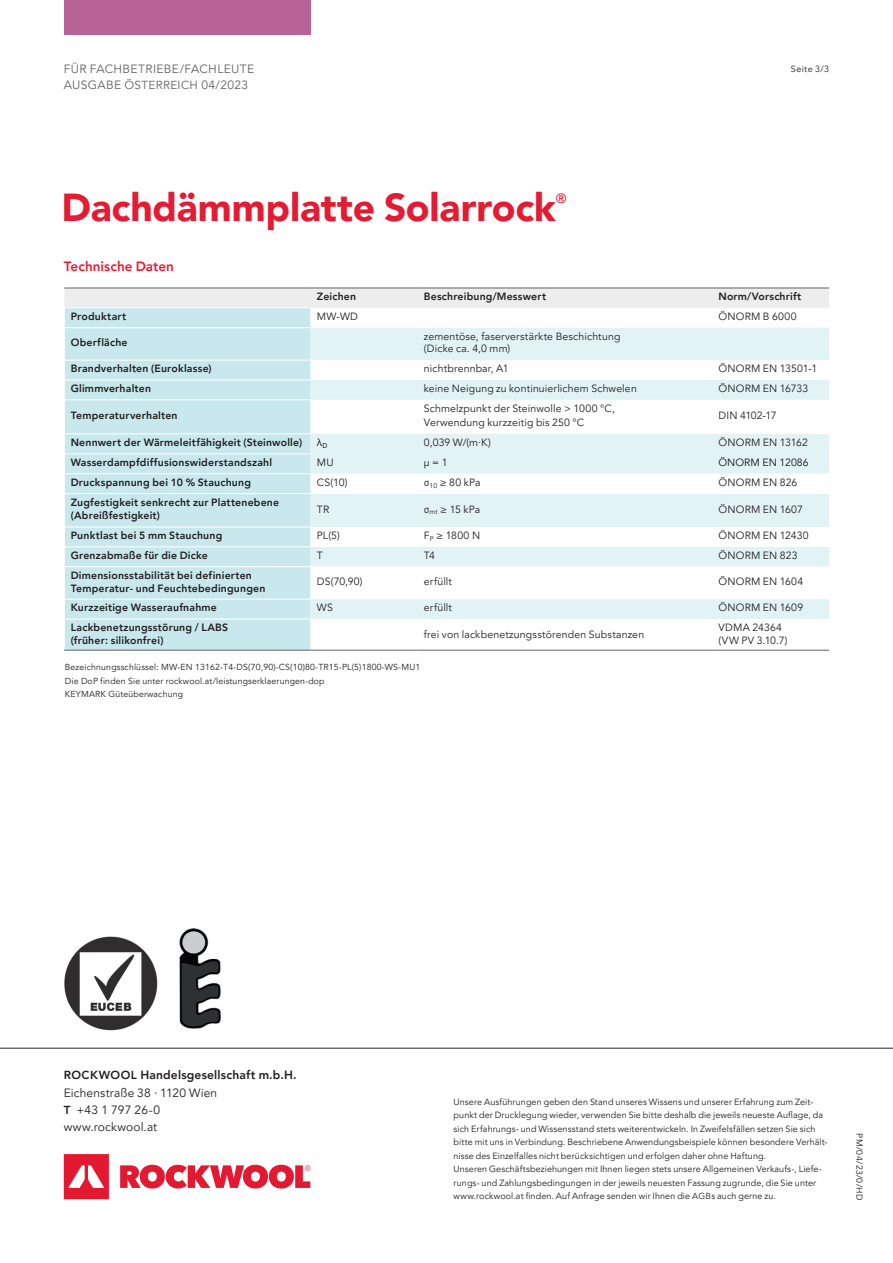
<style>
.page{position:relative;width:893px;height:1263px;background:#fff}
.page>*{position:absolute;margin:0;border:0;box-sizing:border-box;transform-origin:0 0}
.t1{font:900 39px "Avenir LT Pro";letter-spacing:-.005em;color:#e31c33}
.t2{font:800 13.5px "Avenir LT Pro";letter-spacing:.005em;color:#e31c33}
.t3{font:500 13.5px "Avenir LT Pro";color:#e31c33}
.t4{font:12px/17.2px "Avenir LT Pro";letter-spacing:.01em;color:#231f20}
.t5{font:12px/16.5px "Avenir LT Pro";letter-spacing:.03em;color:#636366}
.t6{font:800 10.5px/12.6px "Avenir LT Pro";letter-spacing:.02em;color:#231f20}
.t7{font:10.5px/12.6px "Avenir LT Pro";letter-spacing:.015em;color:#231f20}
.t8{font:10.5px "Avenir LT Pro";color:#171419}
.t9{font:10.5px "Avenir LT Pro";letter-spacing:-.01em;color:#231f20}
.t10{font:10.5px "Olympia";color:#231f20}
.t11{font:9px/13.5px "Avenir LT Pro";letter-spacing:.01em;color:#231f20}
.t12{font:8.7px/13.5px "Avenir LT Pro";letter-spacing:.02em;color:#231f20}
.s1{font-size:11.7px}
.s2{font-family:"DIN Pro"}
.s3{font-weight:800;font-size:11.7px}
.s4{font-weight:800}
.s5{font-size:8.7px}
</style>
<div class="page">
<svg style="left:64px;top:1154px;width:246px;height:45px"></svg>
<div style="left:64px;top:0;width:246px;height:34px;background:#b76397"></div>
<hr style="left:0;top:1048px;width:893px;height:1px;background:#636366">
<img style="left:180px;top:928px;width:41px;height:101px">
<div style="left:65px;top:328px;width:246px;height:322px;background:#c8e8ee"></div>
<svg style="left:311px;top:328px;width:518px;height:291px;fill:#e2f3f6"></svg>
<svg style="left:311px;top:474px;width:518px;height:125px"></svg>
<hr style="left:311px;top:650px;width:106px;height:1px;background:#636366">
<hr style="left:417px;top:650px;width:295px;height:1px;background:#636366">
<hr style="left:712px;top:650px;width:117px;height:1px;background:#636366">
<svg style="left:64px;top:288px;width:765px;height:39px"></svg>
<hr style="left:64px;top:360px;width:247px;height:1px;background:#fff">
<hr style="left:64px;top:380px;width:247px;height:1px;background:#fff">
<hr style="left:64px;top:399px;width:247px;height:1px;background:#fff">
<hr style="left:64px;top:433px;width:247px;height:1px;background:#fff">
<hr style="left:64px;top:453px;width:247px;height:1px;background:#fff">
<hr style="left:64px;top:473px;width:247px;height:1px;background:#fff">
<hr style="left:64px;top:493px;width:247px;height:1px;background:#fff">
<hr style="left:64px;top:527px;width:247px;height:1px;background:#fff">
<hr style="left:64px;top:650px;width:247px;height:1px;background:#636366">
<hr style="left:64px;top:546px;width:247px;height:1px;background:#fff">
<hr style="left:64px;top:566px;width:247px;height:1px;background:#fff">
<hr style="left:64px;top:599px;width:247px;height:1px;background:#fff">
<hr style="left:64px;top:619px;width:247px;height:1px;background:#fff">
<img style="left:64px;top:936px;width:94px;height:95px">
<h3 class="t5" style="left:64px;top:61px;width:192px">FÜR FACHBETRIEBE/FACHLEUTE<br>AUSGABE <span class="s1">ÖSTERREICH</span> 04/2023</h3>
<h1 class="t1" style="left:62px;top:184px;width:496px">Dachdämmplatte Solarrock</h1>
<h2 class="t3" style="left:556px;top:190px;width:12px">®</h2>
<h2 class="t2" style="left:64px;top:258px;width:112px">Technische Daten</h2>
<p class="t11" style="left:791px;top:63px;width:40px">Seite 3/3</p>
<p class="t6" style="left:317px;top:290px;width:41px">Zeichen</p>
<p class="t6" style="left:424px;top:290px;width:124px">Beschreibung/Messwert</p>
<p class="t6" style="left:718px;top:290px;width:84px">Norm/Vorschrift</p>
<p class="t6" style="left:71px;top:310px;width:57px">Produktart</p>
<p class="t7" style="left:317px;top:310px;width:43px">MW-WD</p>
<p class="t7" style="left:718px;top:310px;width:79px">ÖNORM B 6000</p>
<p class="t6" style="left:71px;top:336px;width:58px">Oberfläche</p>
<p class="t7" style="left:424px;top:330px;width:198px">zementöse, faserverstärkte Beschichtung (Dicke ca. 4,0 mm)</p>
<p class="t6" style="left:71px;top:362px;width:142px">Brandverhalten (Euroklasse)</p>
<p class="t7" style="left:424px;top:363px;width:86px">nichtbrennbar, A1</p>
<p class="t7" style="left:718px;top:363px;width:100px">ÖNORM EN 13501-1</p>
<p class="t6" style="left:71px;top:382px;width:82px">Glimmverhalten</p>
<p class="t7" style="left:424px;top:382px;width:214px">keine Neigung zu kontinuierlichem Schwelen</p>
<p class="t7" style="left:718px;top:382px;width:91px">ÖNORM EN 16733</p>
<p class="t6" style="left:71px;top:409px;width:108px">Temperaturverhalten</p>
<p class="t7" style="left:424px;top:402px;width:193px;line-height:13.5px">Schmelzpunkt der Steinwolle &gt; 1000 °C,<br>Verwendung kurzzeitig bis 250 °C</p>
<p class="t9" style="left:718px;top:409px;width:59px">DIN 4102-17</p>
<p class="t6" style="left:71px;top:436px;width:233px">Nennwert der Wärmeleitfähigkeit (Steinwolle)</p>
<p class="t10" style="left:317px;top:436px;width:12px">Ï<sub>D</sub></p>
<p class="t7" style="left:424px;top:436px;width:68px">0,039 W/(m·K)</p>
<p class="t7" style="left:719px;top:436px;width:91px">ÖNORM EN 13162</p>
<p class="t6" style="left:71px;top:456px;width:203px">Wasserdampfdiffusionswiderstandszahl</p>
<p class="t7" style="left:317px;top:456px;width:18px">MU</p>
<p class="t7" style="left:424px;top:456px;width:25px">µ = 1</p>
<p class="t8" style="left:719px;top:456px;width:92px">ÖNORM EN 12086</p>
<p class="t6" style="left:71px;top:476px;width:182px">Druckspannung bei 10 % Stauchung</p>
<p class="t7" style="left:317px;top:476px;width:32px">CS(10)</p>
<p class="t7" style="left:424px;top:476px;width:58px"><span class="s2">σ</span><sub>10</sub> ≥ 80 kPa</p>
<p class="t7" style="left:719px;top:476px;width:80px">ÖNORM EN 826</p>
<p class="t6" style="left:71px;top:495px;width:210px;line-height:13.5px">Zugfestigkeit senkrecht zur Plattenebene (Abreißfestigkeit)</p>
<p class="t7" style="left:317px;top:503px;width:14px">TR</p>
<p class="t7" style="left:424px;top:503px;width:58px"><span class="s2">σ</span><sub>mt</sub> ≥ 15 kPa</p>
<p class="t7" style="left:718px;top:503px;width:86px">ÖNORM EN 1607</p>
<p class="t6" style="left:71px;top:529px;width:153px">Punktlast bei 5 mm Stauchung</p>
<p class="t7" style="left:317px;top:529px;width:25px">PL(5)</p>
<p class="t7" style="left:424px;top:529px;width:58px">F<sub>P</sub> ≥ 1800 N</p>
<p class="t7" style="left:719px;top:529px;width:92px">ÖNORM EN 12430</p>
<p class="t6" style="left:71px;top:549px;width:139px">Grenzabmaße für die Dicke</p>
<p class="t7" style="left:317px;top:549px;width:8px">T</p>
<p class="t7" style="left:424px;top:549px;width:13px">T4</p>
<p class="t7" style="left:719px;top:549px;width:80px">ÖNORM EN 823</p>
<p class="t6" style="left:71px;top:569px;width:196px">Dimensionsstabilität bei definierten<br>Temperatur- und Feuchtebedingungen</p>
<p class="t7" style="left:317px;top:575px;width:47px">DS(70,90)</p>
<p class="t7" style="left:424px;top:575px;width:30px">erfüllt</p>
<p class="t7" style="left:719px;top:575px;width:86px">ÖNORM EN 1604</p>
<p class="t6" style="left:71px;top:601px;width:148px">Kurzzeitige Wasseraufnahme</p>
<p class="t7" style="left:317px;top:602px;width:17px">WS</p>
<p class="t7" style="left:424px;top:602px;width:30px">erfüllt</p>
<p class="t7" style="left:719px;top:602px;width:86px">ÖNORM EN 1609</p>
<p class="t6" style="left:71px;top:621px;width:159px">Lackbenetzungsstörung / LABS (früher: silikonfrei)</p>
<p class="t7" style="left:424px;top:628px;width:222px">frei von lackbenetzungsstörenden Substanzen</p>
<p class="t7" style="left:719px;top:621px;width:71px">VDMA 24364 (VW PV 3.10.7)</p>
<p class="t12" style="left:65px;top:661px;width:357px">Bezeichnungsschlüssel: MW-EN 13162-T4-DS(70,90)-CS(10)80-TR15-PL(5)1800-WS-MU1<br>Die DoP finden Sie unter rockwool.at/leistungserklaerungen-dop<br>KEYMARK Güteüberwachung</p>
<h3 class="t4" style="left:64px;top:1067px;width:234px"><span class="s3">ROCKWOOL</span> <span class="s4">Handelsgesellschaft m.b.H.<br></span>Eichenstraße 38 · 1120 Wien<br><span class="s3">T</span> +43 1 797 26-0<br>www.rockwool.at</h3>
<p class="t11" style="left:454px;top:1095px;width:375px">Unsere Ausführungen geben den Stand unseres Wissens und unserer Erfahrung zum Zeit&shy;punkt der Drucklegung wieder, verwenden Sie bitte deshalb die jeweils neueste Auflage, da sich Erfahrungs- und Wissensstand stets weiterentwickeln. In Zweifelsfällen setzen Sie sich bitte mit uns in Verbindung. Beschriebene Anwendungsbeispiele können besondere Verhält&shy;nisse des Einzelfalles nicht berücksichtigen und erfolgen daher ohne Haftung.<br>Unseren Geschäftsbeziehungen mit Ihnen liegen stets unsere Allgemeinen Verkaufs-, Liefe&shy;rungs- und Zahlungsbedingungen in der jeweils neuesten Fassung zugrunde, die Sie unter www.rockwool.at finden. Auf Anfrage senden wir Ihnen die <span class="s5">AGB</span>s auch gerne zu.</p>
<p class="t12" style="left:866px;top:1133px;width:68px;rotate:90deg">PM/04/23/0/HD</p>
</div>
